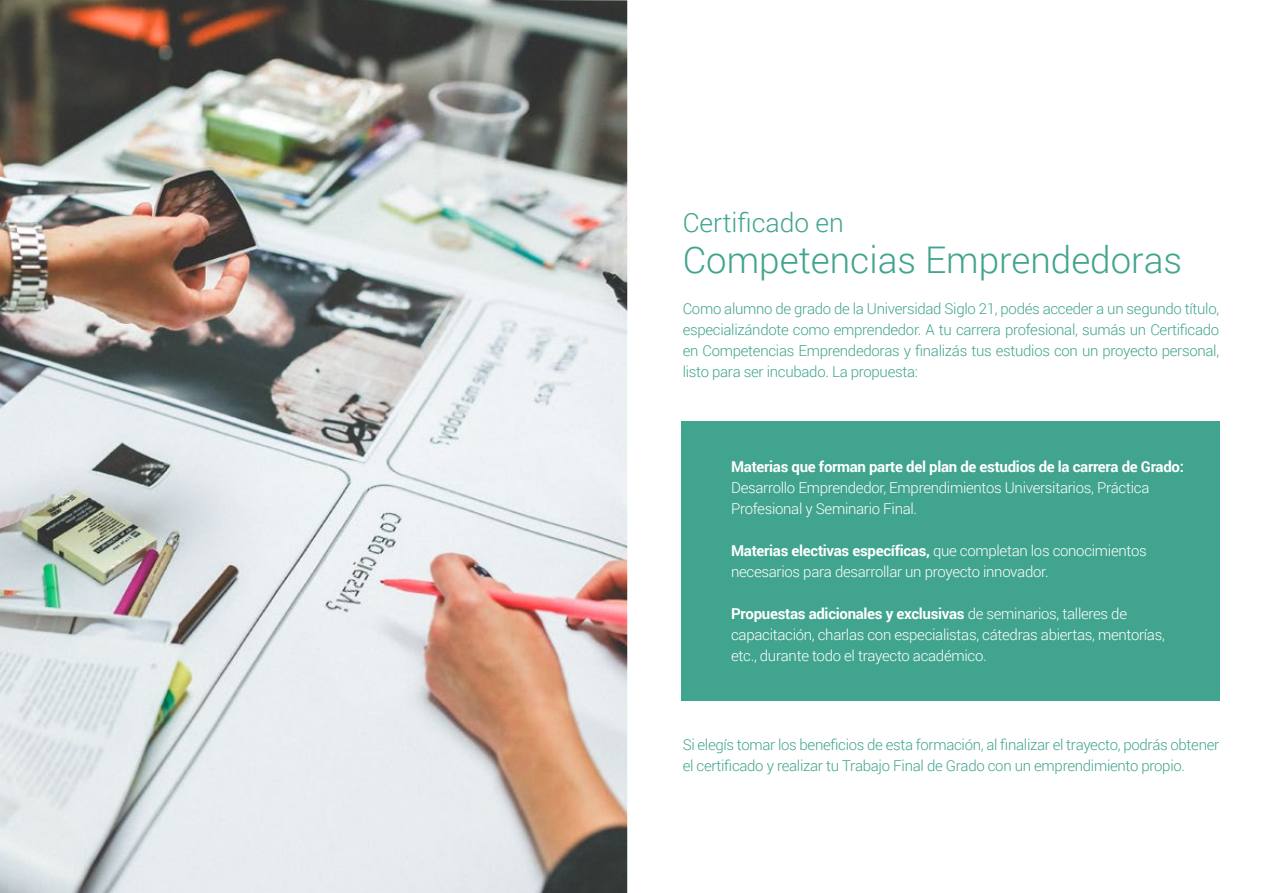
<style>
.page{position:relative;width:1263px;height:893px;background:#fff}
.page>*{position:absolute;margin:0;border:0;box-sizing:border-box;transform-origin:0 0}
.t1{font:300 36.75px "Roboto";color:#41a48e}
.t2{font:300 26.55px "Roboto";color:#41a48e}
.t3{font:300 15px/21px "Roboto";letter-spacing:-.02em;color:#41a48e;text-align:justify}
.t4{font:300 15px/21px "Roboto";letter-spacing:-.02em;color:#fff}
.t5{font:700 15px "Roboto";letter-spacing:-.02em;color:#fff}
.s1{font-weight:700}
</style>
<div class="page">
<div style="left:682px;top:421px;width:538px;height:279px;background:#41a48e"></div>
<img style="left:0;top:0;width:627px;height:893px">
<h2 class="t2" style="left:683px;top:204px;width:163px">Certificado en</h2>
<h1 class="t1" style="left:683px;top:234px;width:501px">Competencias Emprendedoras</h1>
<p class="t3" style="left:683px;top:298px;width:538px">Como alumno de grado de la Universidad Siglo 21, podés acceder a un segundo título, especializándote como emprendedor. A tu carrera profesional, sumás un Certificado en Competencias Emprendedoras y finalizás tus estudios con un proyecto personal, listo para ser incubado. La propuesta:</p>
<p class="t5" style="left:731px;top:456px;width:454px">Materias que forman parte del plan de estudios de la carrera de Grado:</p>
<p class="t4" style="left:731px;top:477px;width:420px">Desarrollo Emprendedor, Emprendimientos Universitarios, Práctica<br>Profesional y Seminario Final.</p>
<p class="t4" style="left:731px;top:540px;width:417px"><span class="s1">Materias electivas específicas,</span> que completan los conocimientos necesarios para desarrollar un proyecto innovador.</p>
<p class="t4" style="left:731px;top:603px;width:435px"><span class="s1">Propuestas adicionales y exclusivas</span> de seminarios, talleres de capacitación, charlas con especialistas, cátedras abiertas, mentorías, etc., durante todo el trayecto académico.</p>
<p class="t3" style="left:683px;top:734px;width:538px">Si elegís tomar los beneficios de esta formación, al finalizar el trayecto, podrás obtener el certificado y realizar tu Trabajo Final de Grado con un emprendimiento propio.</p>
</div>
